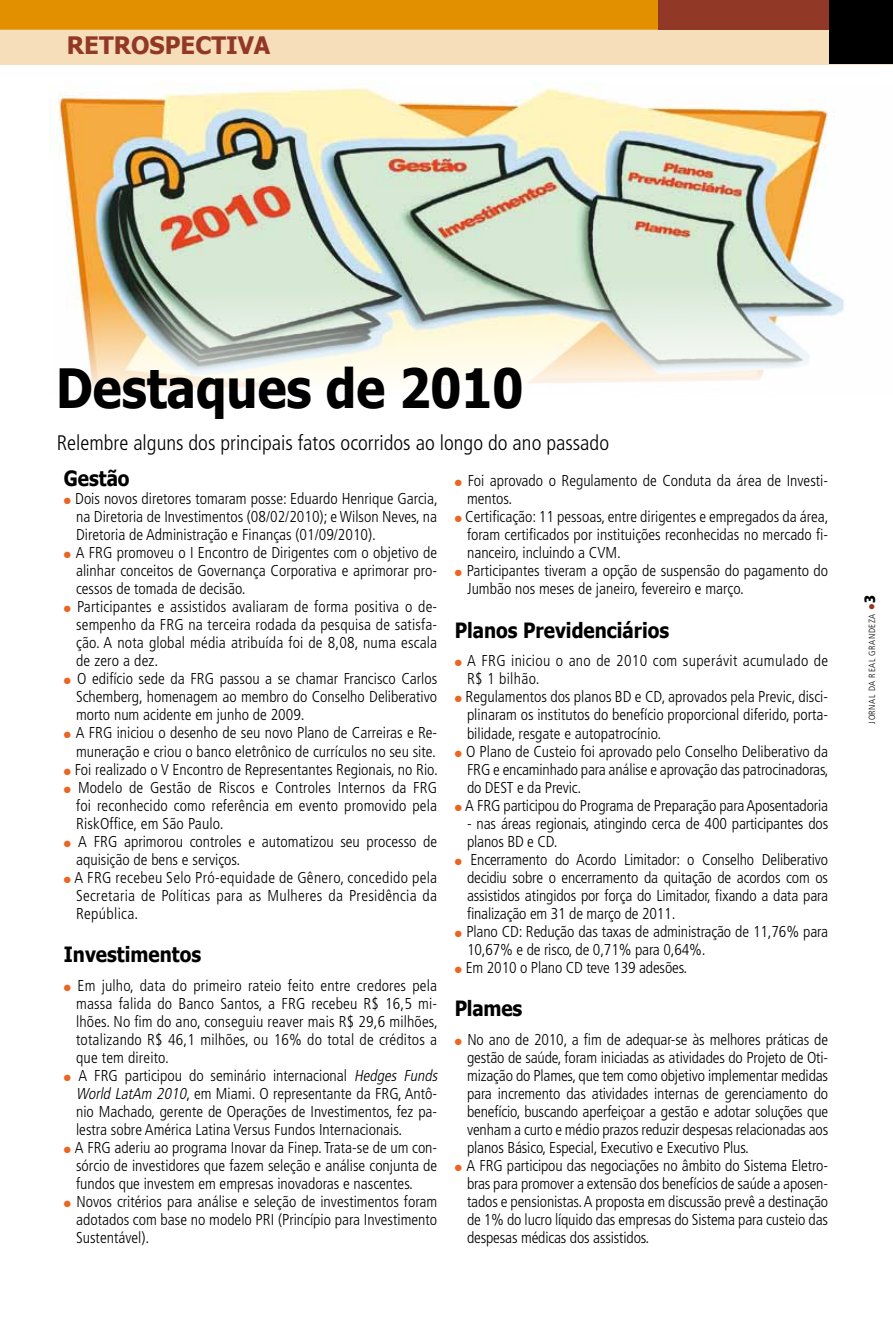
<style>
.page{position:relative;width:893px;height:1319px;background:#fff}
.page>*{position:absolute;margin:0;border:0;box-sizing:border-box;transform-origin:0 0}
.t1{font:700 54px "Tahoma";color:#000;scale:.9 1}
.t2{font:700 24px "Tahoma";color:#913926}
.t3{font:300 condensed 21px "Frutiger";color:#000}
.t4{font:700 21px "Tahoma";color:#000;scale:.9 1}
.t5{font:300 condensed 15.75px/18px "Frutiger";color:#000;text-align:justify}
.t6{font:300 condensed 15.75px/18px "Frutiger";letter-spacing:.02em;color:#000}
.t7{font:300 condensed 9px "Frutiger";letter-spacing:.06em;color:#000}
.s1{color:#ea6521}
.s2{font-style:italic}
.s3{color:#913926}
.s4{font-weight:900;font-size:15px}
</style>
<div class="page">
<svg style="left:0;top:0;width:829px;height:30px;background:#d17e09"></svg>
<div style="left:0;top:30px;width:893px;height:34px;background:#f7debb"></div>
<div style="left:829px;top:0;width:64px;height:64px;background:#000"></div>
<img style="left:49px;top:83px;width:795px;height:307px">
<h2 class="t2" style="left:67px;top:28px;width:203px">retrospectiva</h2>
<h1 class="t1" style="left:56px;top:350px;width:521px">Destaques de 2010</h1>
<h3 class="t3" style="left:57px;top:431px;width:554px">Relembre alguns dos principais fatos ocorridos ao longo do ano passado</h3>
<h3 class="t4" style="left:64px;top:463px;width:75px">Gestão</h3>
<p class="t5" style="left:76px;top:490px;width:363px;text-indent:-12px"><span class="s1">●</span> Dois novos diretores tomaram posse: Eduardo Henrique Garcia, na Diretoria de Investimentos (08/02/2010); e Wilson N eves, na Diretoria de Administração e Finanças (01/09/2010).</p>
<p class="t5" style="left:76px;top:544px;width:363px;text-indent:-12px"><span class="s1">●</span> A FRG promoveu o I Encontro de Dirigentes com o objetivo de alinhar conceitos de Governança Corporativa e aprimorar pro&shy;cessos de tomada de decisão.</p>
<p class="t5" style="left:76px;top:598px;width:363px;text-indent:-12px"><span class="s1">●</span> Participantes e assistidos avaliaram de forma positiva o de&shy;sempenho da FRG na terceira rodada da pesquisa de satisfa&shy;ção. A nota global média atribuída foi de 8,08, numa escala de zero a dez.</p>
<p class="t5" style="left:76px;top:670px;width:363px;text-indent:-12px"><span class="s1">●</span> O edifício sede da FRG passou a se chamar Francisco Carlos Schemberg, homenagem ao membro do Conselho Deliberativo morto num acidente em junho de 2009.</p>
<p class="t5" style="left:64px;top:724px;width:375px;text-align:right"><span class="s1">●</span> A FRG iniciou o desenho de seu novo Plano de Carreiras e Re&shy;muneração e criou o banco eletrônico de currículos no seu site.</p>
<p class="t5" style="left:64px;top:760px;width:376px"><span class="s1">●</span> Foi realizado o V Encontro de Representantes Regionais, no Rio.</p>
<p class="t5" style="left:76px;top:778px;width:363px;text-indent:-12px"><span class="s1">●</span> Modelo de Gestão de Riscos e Controles Internos da FRG foi reconhecido como referência em evento promovido pela RiskOffice, em São Paulo.</p>
<p class="t5" style="left:76px;top:832px;width:363px;text-indent:-12px"><span class="s1">●</span> A FRG aprimorou controles e automatizou seu processo de aquisição de bens e serviços.</p>
<p class="t5" style="left:76px;top:868px;width:363px;text-indent:-12px"><span class="s1">●</span> A FRG recebeu Selo Pró-equidade de Gênero, concedido pela Secretaria de Políticas para as Mulheres da Presidência da República.</p>
<h3 class="t4" style="left:64px;top:939px;width:154px">Investimentos</h3>
<p class="t5" style="left:76px;top:976px;width:363px;text-indent:-12px"><span class="s1">●</span> Em julho, data do primeiro rateio feito entre credores pela massa falida do Banco Santos, a FRG recebeu R$ 16,5 mi&shy;lhões. No fim do ano, conseguiu reaver mais R$ 29,6 milhões, totalizando R$ 46,1 milhões, ou 16% do total de créditos a que tem direito.</p>
<p class="t5" style="left:76px;top:1066px;width:366px;text-align:left;text-indent:-12px"><span class="s1">●</span> A FRG participou do seminário internacional <span class="s2">Hedges Funds World LatAm 2010</span>, em Miami. O representante da FRG, Antô&shy;nio Machado, gerente de Operações de Investimentos, fez pa&shy;lestra sobre América Latina Versus Fundos Internacionais.</p>
<p class="t5" style="left:76px;top:1138px;width:363px;text-indent:-12px"><span class="s1">●</span> A FRG aderiu ao programa Inovar da Finep. Trata-se de um con&shy;sórcio de investidores que fazem seleção e análise conjunta de fundos que investem em empresas inovadoras e nascentes.</p>
<p class="t5" style="left:76px;top:1192px;width:363px;text-indent:-12px"><span class="s1">●</span> N ovos critérios para análise e seleção de investimentos foram adotados com base no modelo PRI (Princípio para Investimento Sustentável).</p>
<p class="t5" style="left:467px;top:472px;width:363px;text-indent:-12px"><span class="s1">●</span> Foi aprovado o Regulamento de Conduta da área de Investi&shy;mentos.</p>
<p class="t5" style="left:467px;top:508px;width:363px;text-indent:-12px"><span class="s1">●</span> Certificação: 11 pessoas, entre dirigentes e empregados da área, foram certificados por instituições reconhecidas no mercado fi&shy;nanceiro, incluindo a CVM.</p>
<p class="t5" style="left:467px;top:562px;width:363px;text-indent:-12px"><span class="s1">●</span> Participantes tiveram a opção de suspensão do pagamento do<br>Jumbão nos meses de janeiro, fevereiro e março.</p>
<h3 class="t4" style="left:455px;top:615px;width:240px">Planos Previdenciários</h3>
<p class="t6" style="left:467px;top:652px;width:363px;text-indent:-12px"><span class="s1">●</span> A FRG iniciou o ano de 2010 com superávit acumulado de<br>R$ 1 bilhão.</p>
<p class="t5" style="left:467px;top:688px;width:363px;text-indent:-12px"><span class="s1">●</span> Regulamentos dos planos BD e CD, aprovados pela Previc, disci&shy;plinaram os institutos do benefício proporcional diferido, porta&shy;bilidade, resgate e autopatrocínio.</p>
<p class="t5" style="left:467px;top:742px;width:363px;text-indent:-12px"><span class="s1">●</span> O Plano de Custeio foi aprovado pelo Conselho Deliberativo da FRG e encaminhado para análise e aprovação das patrocinadoras, do DEST e da Previc.</p>
<p class="t5" style="left:455px;top:796px;width:375px"><span class="s1">●</span> A FRG participou do Programa de Preparação para Aposentadoria</p>
<p class="t5" style="left:467px;top:814px;width:363px">- nas áreas regionais, atingindo cerca de 400 participantes dos planos BD e CD.</p>
<p class="t5" style="left:467px;top:850px;width:363px;text-indent:-12px"><span class="s1">●</span> Encerramento do Acordo Limitador: o Conselho Deliberativo decidiu sobre o encerramento da quitação de acordos com os assistidos atingidos por força do Limitador, fixando a data para finalização em 31 de março de 2011.</p>
<p class="t5" style="left:467px;top:922px;width:363px;text-indent:-12px"><span class="s1">●</span> Plano CD: Redução das taxas de administração de 11,76% para<br>10,67% e de risco, de 0,71% para 0,64%.</p>
<p class="t5" style="left:455px;top:958px;width:234px"><span class="s1">●</span> Em 2010 o Plano CD teve 139 adesões.</p>
<h3 class="t4" style="left:455px;top:993px;width:76px">Plames</h3>
<p class="t5" style="left:467px;top:1030px;width:363px;text-indent:-12px"><span class="s1">●</span> No ano de 2010, a fim de adequar-se às melhores práticas de gestão de saúde, foram iniciadas as atividades do Projeto de Oti&shy;mização do Plames, que tem como objetivo implementar medidas para incremento das atividades internas de gerenciamento do benefício, buscando aperfeiçoar a gestão e adotar soluções que venham a curto e médio prazos reduzir despesas relacionadas aos planos Básico, Especial, Executivo e Executivo Plus.</p>
<p class="t5" style="left:467px;top:1156px;width:363px;text-indent:-12px"><span class="s1">●</span> A FRG participou das negociações no âmbito do Sistema Eletro&shy;bras para promover a extensão dos benefícios de saúde a aposen&shy;tados e pensionistas. A proposta em discussão prevê a destinação de 1% do lucro líquido das empresas do Sistema para custeio das despesas médicas dos assistidos.</p>
<p class="t7" style="left:867px;top:723px;width:130px;rotate:-90deg">Jornal da Real Grandeza <span class="s3">●</span><span class="s4">3</span></p>
</div>
